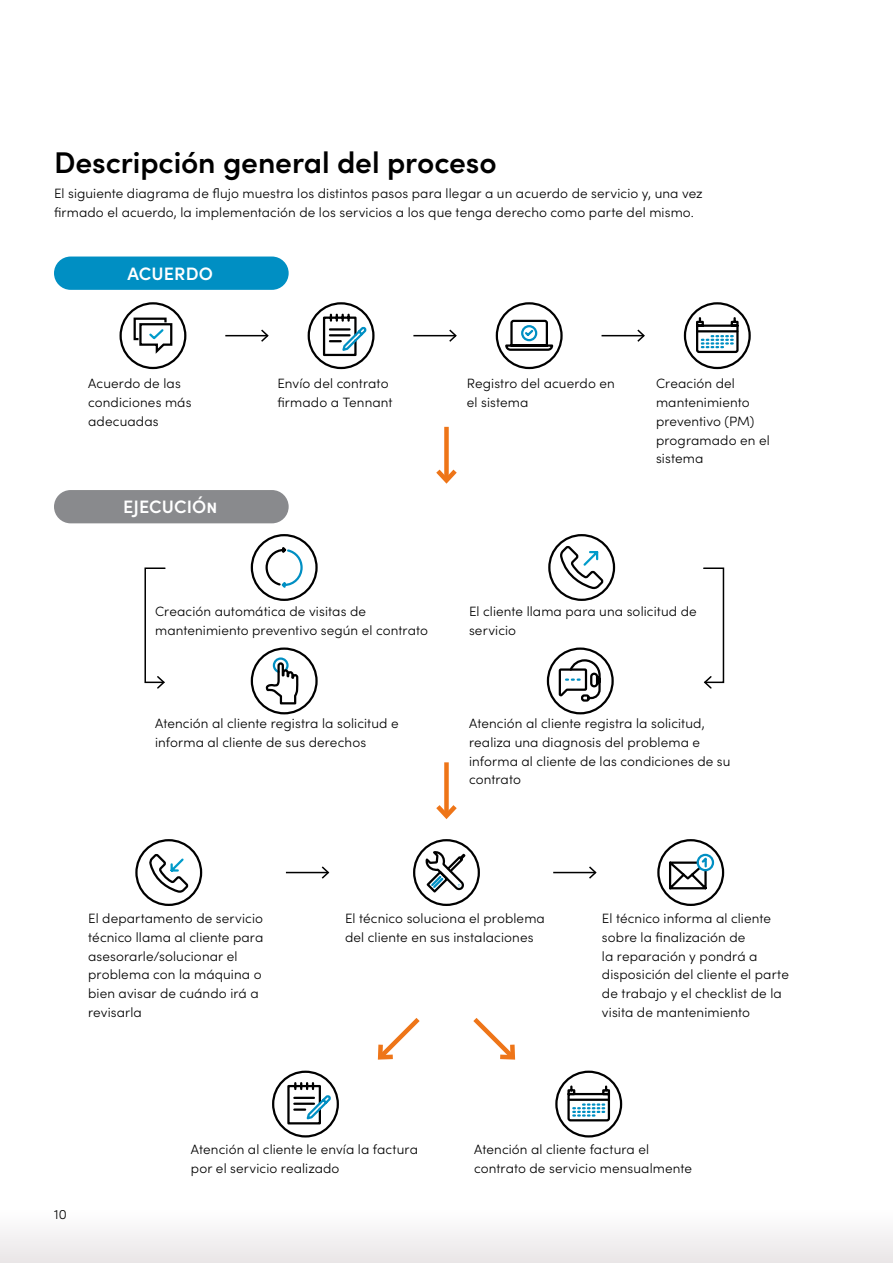
<style>
.page{position:relative;width:893px;height:1263px;background:#fff}
.page>*{position:absolute;margin:0;border:0;box-sizing:border-box;transform-origin:0 0}
.t1{font:600 30px "Sofia Pro";letter-spacing:-.005em;color:#000}
.t2{font:600 18px "Sofia Pro";letter-spacing:.005em;color:#fff}
.t3{font:300 13.5px/18.8px "Sofia Pro";letter-spacing:.01em;color:#000}
</style>
<div class="page">
<div style="left:0;top:1209px;width:893px;height:54px;background:#f4f2f3"></div>
<div style="left:54px;top:257px;width:235px;height:33px;background:#008fc3;border-radius:17px"></div>
<svg style="left:683px;top:302px;width:68px;height:68px"></svg>
<hr style="left:697px;top:330px;width:40px;height:2px;background:#000">
<div style="left:496px;top:302px;width:67px;height:67px;border:2px solid #000;border-radius:50%"></div>
<svg style="left:505px;top:319px;width:49px;height:32px"></svg>
<div style="left:521px;top:325px;width:16px;height:16px;border:2px solid #008fc3;border-radius:50%"></div>
<svg style="left:307px;top:302px;width:68px;height:68px"></svg>
<div style="left:120px;top:302px;width:66px;height:67px;border:2px solid #000;border-radius:50%"></div>
<svg style="left:133px;top:317px;width:40px;height:37px"></svg>
<div style="left:54px;top:490px;width:235px;height:33px;background:#898a8d;border-radius:17px"></div>
<svg style="left:250px;top:534px;width:68px;height:67px"></svg>
<div style="left:251px;top:647px;width:67px;height:67px;border:2px solid #000;border-radius:50%"></div>
<svg style="left:265px;top:656px;width:34px;height:49px"></svg>
<svg style="left:546px;top:647px;width:68px;height:68px"></svg>
<svg style="left:558px;top:544px;width:48px;height:47px"></svg>
<div style="left:548px;top:534px;width:67px;height:67px;border:2px solid #000;border-radius:50%"></div>
<hr style="left:225px;top:335px;width:43px;height:1px;background:#000">
<svg style="left:259px;top:329px;width:10px;height:13px"></svg>
<hr style="left:413px;top:335px;width:43px;height:1px;background:#000">
<svg style="left:448px;top:329px;width:9px;height:13px"></svg>
<hr style="left:601px;top:335px;width:43px;height:1px;background:#000">
<svg style="left:636px;top:329px;width:9px;height:13px"></svg>
<div style="left:444px;top:427px;width:5px;height:53px;background:#ee7518"></div>
<svg style="left:436px;top:465px;width:21px;height:19px"></svg>
<svg style="left:144px;top:567px;width:22px;height:122px"></svg>
<svg style="left:703px;top:567px;width:22px;height:122px"></svg>
<div style="left:444px;top:762px;width:5px;height:54px;background:#ee7518"></div>
<svg style="left:413px;top:800px;width:67px;height:106px"></svg>
<svg style="left:657px;top:839px;width:68px;height:67px"></svg>
<svg style="left:149px;top:854px;width:40px;height:39px"></svg>
<div style="left:135px;top:839px;width:67px;height:67px;border:2px solid #000;border-radius:50%"></div>
<hr style="left:286px;top:872px;width:42px;height:1px;background:#000">
<svg style="left:320px;top:866px;width:10px;height:13px"></svg>
<hr style="left:553px;top:872px;width:42px;height:1px;background:#000">
<svg style="left:587px;top:866px;width:10px;height:13px"></svg>
<svg style="left:473px;top:1018px;width:43px;height:42px"></svg>
<svg style="left:377px;top:1018px;width:43px;height:42px"></svg>
<svg style="left:272px;top:1070px;width:67px;height:68px"></svg>
<svg style="left:555px;top:1070px;width:68px;height:68px"></svg>
<hr style="left:569px;top:1098px;width:40px;height:3px;background:#000">
<h1 class="t1" style="left:54px;top:139px;width:444px">Descripción general del proceso</h1>
<p class="t3" style="left:54px;top:183px;width:650px">El siguiente diagrama de flujo muestra los distintos pasos para llegar a un acuerdo de servicio y, una vez firmado el acuerdo, la implementación de los servicios a los que tenga derecho como parte del mismo.</p>
<h2 class="t2" style="left:128px;top:260px;width:87px">ACUERDO</h2>
<p class="t3" style="left:88px;top:373px;width:105px">Acuerdo de las condiciones más adecuadas</p>
<p class="t3" style="left:277px;top:373px;width:117px">Envío del contrato firmado a Tennant</p>
<p class="t3" style="left:467px;top:373px;width:150px">Registro del acuerdo en el sistema</p>
<p class="t3" style="left:656px;top:373px;width:115px">Creación del mantenimiento preventivo (PM) programado en el sistema</p>
<h2 class="t2" style="left:123px;top:493px;width:96px">EJECUCIÓn</h2>
<p class="t3" style="left:155px;top:601px;width:274px">Creación automática de visitas de mantenimiento preventivo según el contrato</p>
<p class="t3" style="left:155px;top:713px;width:245px">Atención al cliente registra la solicitud e informa al cliente de sus derechos</p>
<p class="t3" style="left:469px;top:601px;width:229px">El cliente llama para una solicitud de servicio</p>
<p class="t3" style="left:469px;top:713px;width:263px">Atención al cliente registra la solicitud, realiza una diagnosis del problema e informa al cliente de las condiciones de su contrato</p>
<p class="t3" style="left:88px;top:908px;width:177px">El departamento de servicio técnico llama al cliente para asesorarle/solucionar el problema con la máquina o bien avisar de cuándo irá a revisarla</p>
<p class="t3" style="left:345px;top:908px;width:201px">El técnico soluciona el problema del cliente en sus instalaciones</p>
<p class="t3" style="left:602px;top:908px;width:188px">El técnico informa al cliente sobre la finalización de<br>la reparación y pondrá a disposición del cliente el parte de trabajo y el checklist de la visita de mantenimiento</p>
<p class="t3" style="left:54px;top:1204px;width:14px">10</p>
<p class="t3" style="left:191px;top:1139px;width:229px">Atención al cliente le envía la factura por el servicio realizado</p>
<p class="t3" style="left:474px;top:1139px;width:219px">Atención al cliente factura el contrato de servicio mensualmente</p>
</div>
